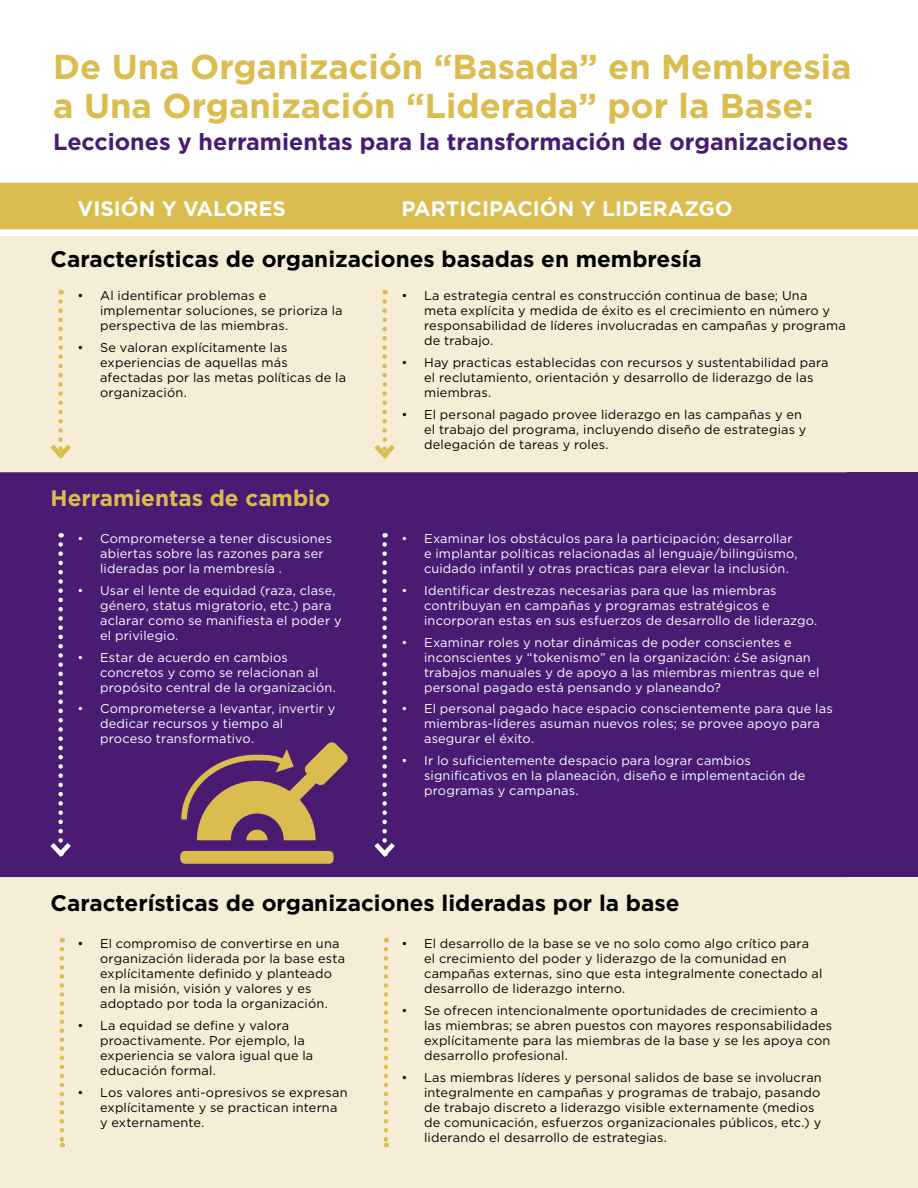
<style>
.page{position:relative;width:918px;height:1188px;background:#fff}
.page>*{position:absolute;margin:0;border:0;box-sizing:border-box;transform-origin:0 0}
.t1{font:700 34.5px/39px "Gotham";color:#dabd4e}
.t2{font:700 23.25px "Gotham";color:#491b72}
.t3{font:700 22.5px "Gotham";color:#000}
.t4{font:700 22.5px "Gotham";color:#dabd4e}
.t5{font:700 21px "Gotham";color:#fff}
.t6{font:12.75px/15px "Gotham";letter-spacing:.015em;color:#000}
.t7{font:12.75px/15px "Gotham";letter-spacing:.015em;color:#fff}
</style>
<div class="page">
<div style="left:0;top:183px;width:918px;height:46px;background:#dabd4e"></div>
<div style="left:0;top:236px;width:918px;height:236px;background:#f5edd6"></div>
<div style="left:0;top:472px;width:847px;height:405px;background:#491b72"></div>
<div style="left:847px;top:472px;width:71px;height:405px;background:#491b72"></div>
<div style="left:0;top:877px;width:918px;height:311px;background:#f5edd6"></div>
<svg style="left:46px;top:301px;width:30px;height:161px;background:#f2e9cb"></svg>
<svg style="left:370px;top:301px;width:30px;height:161px;background:#f2e9cb"></svg>
<svg style="left:46px;top:544px;width:30px;height:316px;background:#54297b"></svg>
<svg style="left:180px;top:851px;width:154px;height:13px;background:#d5b74f"></svg>
<svg style="left:178px;top:742px;width:170px;height:98px;background:#845d63"></svg>
<svg style="left:370px;top:544px;width:30px;height:316px;background:#54297b"></svg>
<svg style="left:60px;top:949px;width:4px;height:198px"></svg>
<svg style="left:384px;top:949px;width:4px;height:198px"></svg>
<h1 class="t1" style="left:53px;top:47px;width:800px">De Una Organización “Basada” en Membresia a Una Organización “Liderada” por la Base:</h1>
<h2 class="t2" style="left:53px;top:127px;width:797px">Lecciones y herramientas para la transformación de organizaciones</h2>
<h3 class="t5" style="left:78px;top:194px;width:210px">VISIÓN Y VALORES</h3>
<h3 class="t5" style="left:402px;top:194px;width:333px">PARTICIPACIÓN Y LIDERAZGO</h3>
<h3 class="t3" style="left:51px;top:244px;width:653px">Características de organizaciones basadas en membresía</h3>
<p class="t6" style="left:100px;top:288px;width:244px;text-indent:-23px">• Al identificar problemas e implementar soluciones, se prioriza la perspectiva de las miembras.</p>
<p class="t6" style="left:100px;top:340px;width:248px;text-indent:-23px">• Se valoran explícitamente las experiencias de aquellas más afectadas por las metas políticas de la organización.</p>
<p class="t6" style="left:424px;top:288px;width:423px;text-indent:-23px">• La estrategia central es construcción continua de base; Una<br>meta explícita y medida de éxito es el crecimiento en número y responsabilidad de líderes involucradas en campañas y programa de trabajo.</p>
<p class="t6" style="left:424px;top:355px;width:406px;text-indent:-23px">• Hay practicas establecidas con recursos y sustentabilidad para el reclutamiento, orientación y desarrollo de liderazgo de las miembras.</p>
<p class="t6" style="left:424px;top:406px;width:384px;text-indent:-23px">• El personal pagado provee liderazgo en las campañas y en el trabajo del programa, incluyendo diseño de estrategias y delegación de tareas y roles.</p>
<h3 class="t4" style="left:51px;top:484px;width:281px">Herramientas de cambio</h3>
<p class="t7" style="left:100px;top:531px;width:233px;text-indent:-23px">• Comprometerse a tener discusiones abiertas sobre las razones para ser lideradas por la membresía .</p>
<p class="t7" style="left:100px;top:583px;width:243px;text-indent:-23px">• Usar el lente de equidad (raza, clase, género, status migratorio, etc.) para aclarar como se manifiesta el poder y el privilegio.</p>
<p class="t7" style="left:100px;top:649px;width:237px;text-indent:-23px">• Estar de acuerdo en cambios concretos y como se relacionan al propósito central de la organización.</p>
<p class="t7" style="left:100px;top:701px;width:237px;text-indent:-23px">• Comprometerse a levantar, invertir y dedicar recursos y tiempo al proceso transformativo.</p>
<p class="t7" style="left:424px;top:531px;width:375px;text-indent:-23px">• Examinar los obstáculos para la participación; desarrollar e implantar políticas relacionadas al lenguaje/bilingüismo, cuidado infantil y otras practicas para elevar la inclusión.</p>
<p class="t7" style="left:424px;top:583px;width:395px;text-indent:-23px">• Identificar destrezas necesarias para que las miembras contribuyan en campañas y programas estratégicos e incorporan estas en sus esfuerzos de desarrollo de liderazgo.</p>
<p class="t7" style="left:424px;top:634px;width:397px;text-indent:-23px">• Examinar roles y notar dinámicas de poder conscientes e inconscientes y “tokenismo” en la organización: ¿Se asignan trabajos manuales y de apoyo a las miembras mientras que el personal pagado está pensando y planeando?</p>
<p class="t7" style="left:424px;top:701px;width:410px;text-indent:-23px">• El personal pagado hace espacio conscientemente para que las miembras-líderes asuman nuevos roles; se provee apoyo para asegurar el éxito.</p>
<p class="t7" style="left:424px;top:753px;width:383px;text-indent:-23px">• Ir lo suficientemente despacio para lograr cambios significativos en la planeación, diseño e implementación de programas y campanas.</p>
<h3 class="t3" style="left:51px;top:889px;width:630px">Características de organizaciones lideradas por la base</h3>
<p class="t6" style="left:100px;top:936px;width:246px;text-indent:-23px">• El compromiso de convertirse en una organización liderada por la base esta explícitamente definido y planteado en la misión, visión y valores y es adoptado por toda la organización.</p>
<p class="t6" style="left:100px;top:1018px;width:215px;text-indent:-23px">• La equidad se define y valora proactivamente. Por ejemplo, la experiencia se valora igual que la educación formal.</p>
<p class="t6" style="left:100px;top:1084px;width:249px;text-indent:-23px">• Los valores anti-opresivos se expresan explícitamente y se practican interna y externamente.</p>
<p class="t6" style="left:424px;top:936px;width:400px;text-indent:-23px">• El desarrollo de la base se ve no solo como algo crítico para el crecimiento del poder y liderazgo de la comunidad en campañas externas, sino que esta integralmente conectado al desarrollo de liderazgo interno.</p>
<p class="t6" style="left:424px;top:1003px;width:409px;text-indent:-23px">• Se ofrecen intencionalmente oportunidades de crecimiento a las miembras; se abren puestos con mayores responsabilidades explícitamente para las miembras de la base y se les apoya con desarrollo profesional.</p>
<p class="t6" style="left:424px;top:1069px;width:399px;text-indent:-23px">• Las miembras líderes y personal salidos de base se involucran integralmente en campañas y programas de trabajo, pasando de trabajo discreto a liderazgo visible externamente (medios de comunicación, esfuerzos organizacionales públicos, etc.) y liderando el desarrollo de estrategias.</p>
</div>
